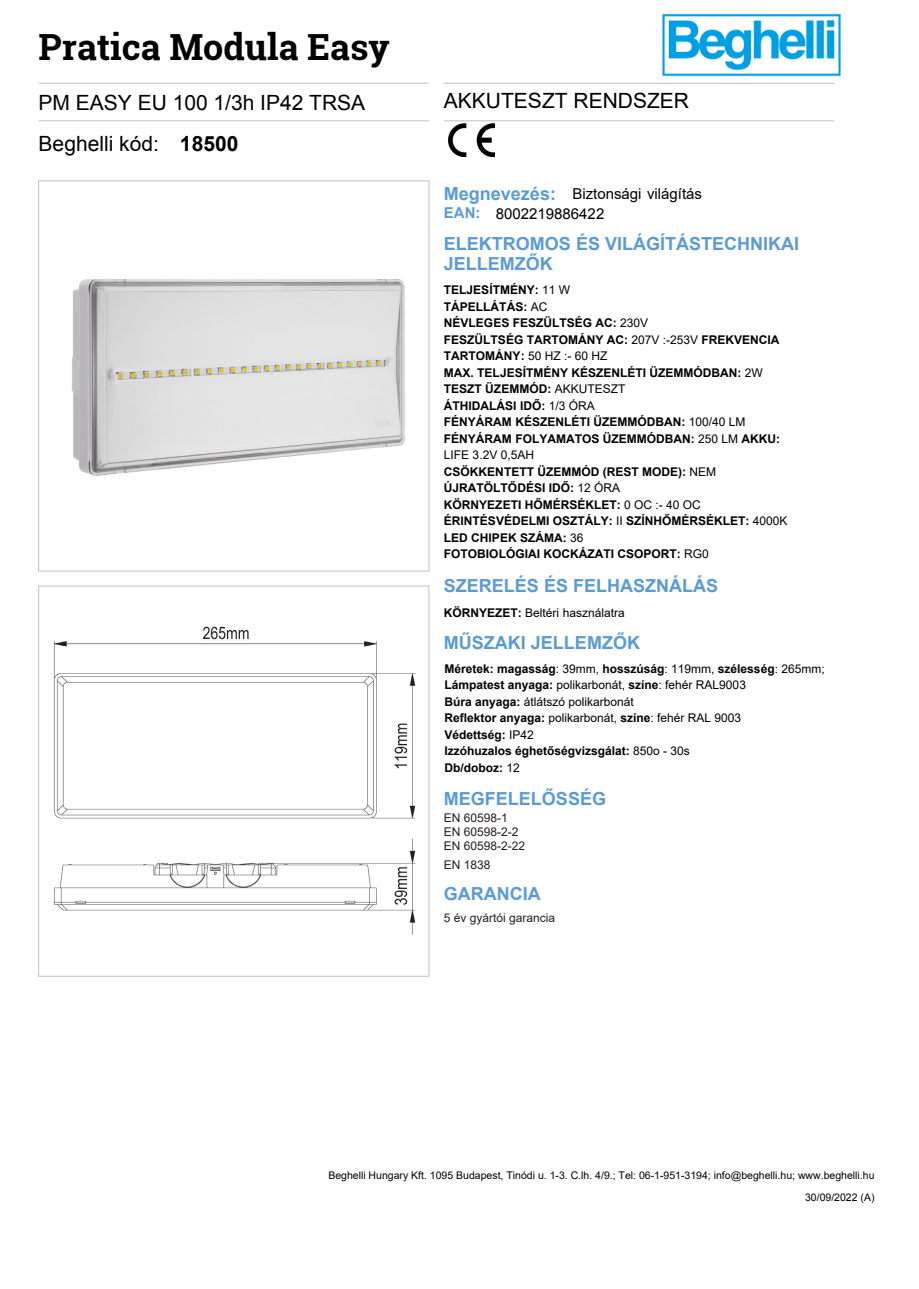
<style>
.page{position:relative;width:919px;height:1289px;background:#fff}
.page>*{position:absolute;margin:0;border:0;box-sizing:border-box;transform-origin:0 0}
.t1{font:700 36px "Roboto Slab";color:#000}
.t2{font:21px "Arial";color:#000}
.t3{font:21px "Arial";color:#000}
.t4{font:700 18px/20.7px "Arial";color:#5b9bd5}
.t5{font:15px/19px "Arial";color:#000}
.t6{font:15px "Arial";color:#000}
.t7{font:700 12px/16.5px "Arial";color:#000}
.t8{font:12px/14.4px "Arial";color:#231f20}
.t9{font:12px "Arial";color:#000}
.t10{font:10.5px/22.5px "Arial";color:#000;text-align:right}
.s1{font-style:inherit}
.s2{font-weight:700}
.s3{font-weight:700;font-size:18px;color:#5b9bd5}
.s4{font-weight:700;color:#5b9bd5}
.s5{font-weight:400}
</style>
<div class="page">
<img style="left:662px;top:13px;width:179px;height:63px">
<hr style="left:39px;top:83px;width:390px;height:1px;background:#c0c0c0">
<hr style="left:39px;top:121px;width:390px;height:1px;background:#c0c0c0">
<hr style="left:444px;top:83px;width:390px;height:1px;background:#c0c0c0">
<hr style="left:444px;top:121px;width:390px;height:1px;background:#c0c0c0">
<img style="left:448px;top:124px;width:46px;height:33px">
<img style="left:39px;top:279px;width:389px;height:292px">
<hr style="left:38px;top:181px;width:391px;height:1px;background:#c0c0c0">
<hr style="left:38px;top:181px;width:1px;height:390px;background:#c0c0c0">
<hr style="left:38px;top:571px;width:391px;height:1px;background:#c0c0c0">
<hr style="left:428px;top:181px;width:1px;height:390px;background:#c0c0c0">
<img style="left:39px;top:626px;width:389px;height:350px">
<hr style="left:38px;top:586px;width:391px;height:1px;background:#c0c0c0">
<hr style="left:38px;top:586px;width:1px;height:390px;background:#c0c0c0">
<hr style="left:38px;top:976px;width:391px;height:1px;background:#c0c0c0">
<hr style="left:428px;top:586px;width:1px;height:390px;background:#c0c0c0">
<p class="t1" style="left:39px;top:22px;width:353px">Pratica Modula Easy</p>
<p class="t2" style="left:39px;top:88px;width:328px">PM EASY EU 100 1/3h IP42 TRSA</p>
<p class="t3" style="left:444px;top:86px;width:247px">AKKUTESZT RENDSZER</p>
<p class="t2" style="left:39px;top:129px;width:201px">Beghelli <span class="s1">kód:</span> <span class="s2">18500</span></p>
<p class="t5" style="left:444px;top:184px;width:259px"><span class="s3">Megnevezés</span><span class="s3">:</span> Biztonsági világítás<br><span class="s4">EAN:</span></p>
<p class="t4" style="left:444px;top:233px;width:357px">ELEKTROMOS ÉS VILÁGÍTÁSTECHNIKAI<br>JELLEMZŐK</p>
<p class="t7" style="left:444px;top:282px;width:345px">TELJESÍTMÉNY: <span class="s5">11 W<br></span>TÁPELLÁTÁS: <span class="s5">AC<br></span>NÉVLEGES FESZÜLTSÉG AC: <span class="s5">230V<br></span>FESZÜLTSÉG TARTOMÁNY AC: <span class="s5">207V :-253V</span> FREKVENCIA<br>TARTOMÁNY: <span class="s5">50 HZ :- 60 HZ<br></span><span class="s1">MAX. TELJESÍTMÉNY KÉSZENLÉTI ÜZEMMÓDBAN:</span> <span class="s5">2W<br></span>TESZT ÜZEMMÓD: <span class="s5">AKKUTESZT<br></span>ÁTHIDALÁSI IDŐ: <span class="s5">1/3 ÓRA<br></span>FÉNYÁRAM KÉSZENLÉTI ÜZEMMÓDBAN: <span class="s5">100/40 LM<br></span>FÉNYÁRAM FOLYAMATOS ÜZEMMÓDBAN: <span class="s5">250 LM</span> AKKU:<br><span class="s5">LIFE 3.2V 0,5AH<br></span>CSÖKKENTETT ÜZEMMÓD (REST MODE): <span class="s5">NEM<br></span>ÚJRATÖLTŐDÉSI IDŐ: <span class="s5">12 ÓRA<br></span>KÖRNYEZETI HŐMÉRSÉKLET: <span class="s5">0 OC :- 40 OC<br></span>ÉRINTÉSVÉDELMI OSZTÁLY: <span class="s5">II</span> SZÍNHŐMÉRSÉKLET: <span class="s5">4000K<br></span>LED CHIPEK SZÁMA: <span class="s5">36<br></span><span class="s1">FOTOBIOLÓGIAI KOCKÁZATI CSOPORT</span>: <span class="s5">RG0</span></p>
<p class="t4" style="left:444px;top:575px;width:276px">SZERELÉS ÉS FELHASZNÁLÁS</p>
<p class="t9" style="left:444px;top:604px;width:182px"><span class="s2">KÖRNYEZET:</span> Beltéri használatra</p>
<p class="t4" style="left:444px;top:632px;width:198px">MŰSZAKI JELLEMZŐK</p>
<p class="t7" style="left:444px;top:660px;width:382px">Méretek: magasság<span class="s5">: 39mm,</span> hosszúság<span class="s5">: 119mm,</span> szélesség<span class="s5">: 265mm; </span>Lámpatest anyaga: <span class="s5">polikarbonát,</span> színe<span class="s5">: fehér RAL9003<br></span>Búra anyaga: <span class="s5">átlátszó polikarbonát<br></span>Reflektor anyaga: <span class="s5">polikarbonát,</span> színe<span class="s5">: fehér RAL 9003<br></span>Védettség: <span class="s5">IP42<br></span>Izzóhuzalos éghetőségvizsgálat: <span class="s5">850o - 30s<br></span>Db/doboz: <span class="s5">12</span></p>
<p class="t4" style="left:444px;top:788px;width:164px">MEGFELELŐSSÉG</p>
<p class="t8" style="left:444px;top:810px;width:83px">EN 60598-1<br>EN 60598-2-2<br>EN 60598-2-22</p>
<p class="t8" style="left:444px;top:858px;width:48px">EN 1838</p>
<p class="t6" style="left:496px;top:203px;width:110px">8002219886422</p>
<p class="t4" style="left:444px;top:883px;width:98px">GARANCIA</p>
<p class="t8" style="left:444px;top:910px;width:113px">5 év gyártói garancia</p>
<p class="t10" style="left:328px;top:1163px;width:547px">Beghelli Hungary Kft. 1095 Budapest, Tinódi u. 1-3. C.lh. 4/9.; Tel: 06-1-951-3194; info@beghelli.hu; www.beghelli.hu<br>30/09/2022 (A)</p>
</div>
